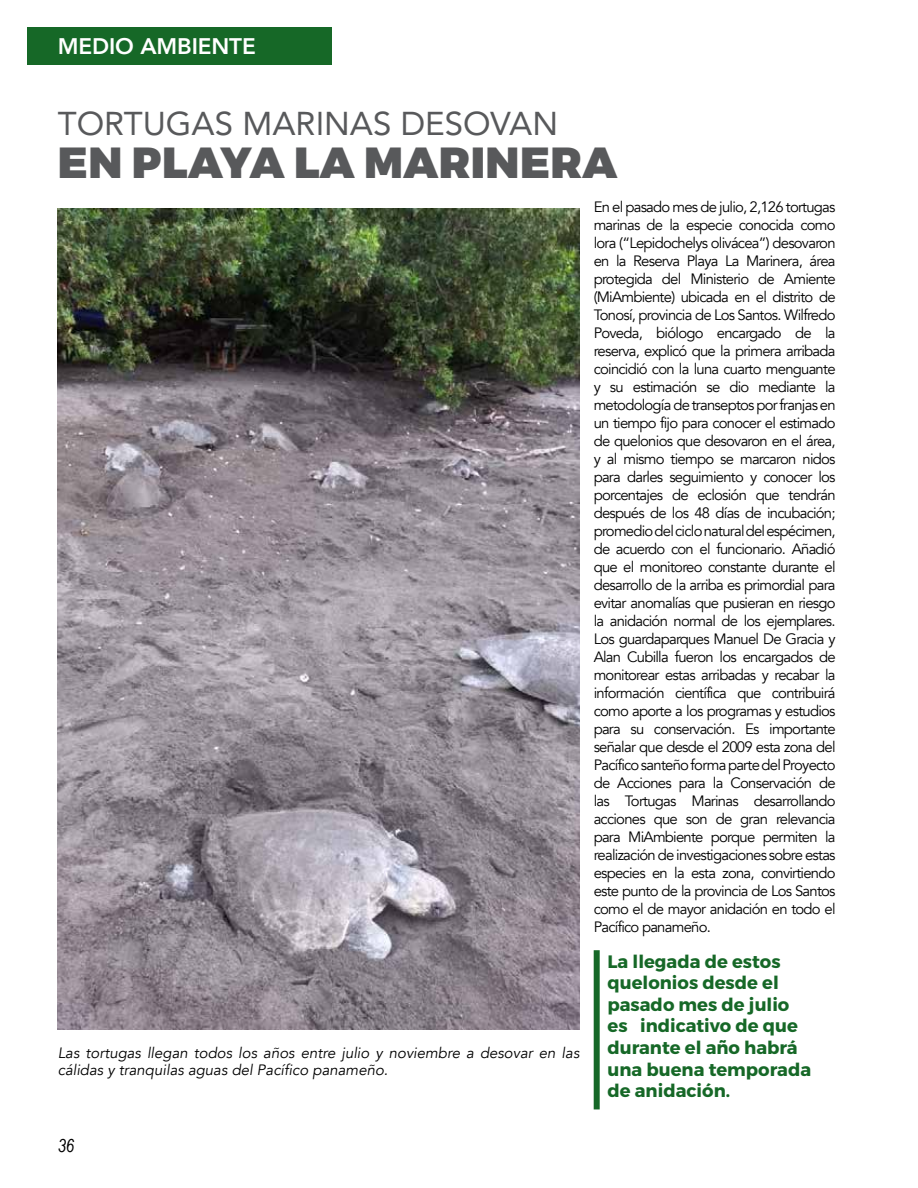
<style>
.page{position:relative;width:918px;height:1188px;background:#fff}
.page>*{position:absolute;margin:0;border:0;box-sizing:border-box;transform-origin:0 0}
.t1{font:900 43.5px "Montserrat";letter-spacing:.01em;color:#58595b}
.t2{font:33px "Avenir";color:#58595b}
.t3{font:800 22.5px "Avenir";letter-spacing:-.005em;color:#fff}
.t4{font:700 18px/21.6px "Montserrat";color:#166827}
.t5{font:italic 18px "Arial Narrow";color:#000}
.t6{font:15px/18px "Avenir";letter-spacing:-.05em;color:#000;text-align:justify}
.t7{font:italic 15px/16.5px "Avenir";color:#000}
</style>
<div class="page">
<div style="left:27px;top:27px;width:305px;height:38px;background:#166827"></div>
<div style="left:594px;top:950px;width:6px;height:159px;background:#166827"></div>
<img style="left:58px;top:209px;width:521px;height:821px">
<h3 class="t3" style="left:58px;top:29px;width:200px">MEDIO AMBIENTE</h3>
<h2 class="t2" style="left:58px;top:97px;width:502px">TORTUGAS MARINAS DESOVAN</h2>
<h1 class="t1" style="left:58px;top:136px;width:561px">EN PLAYA LA MARINERA</h1>
<p class="t7" style="left:58px;top:1045px;width:523px">Las tortugas llegan todos los años entre julio y noviembre a desovar en las cálidas y tranquilas aguas del Pacífico panameño.</p>
<p class="t6" style="left:594px;top:198px;width:243px">En el pasado mes de julio, 2,126 tortugas marinas de la especie conocida como lora (“Lepidochelys olivácea”) desovaron en la Reserva Playa La Marinera, área protegida del Ministerio de Amiente (MiAmbiente) ubicada en el distrito de Tonosí, provincia de Los Santos. Wilfredo Poveda, biólogo encargado de la reserva, explicó que la primera arribada coincidió con la luna cuarto menguante y su estimación se dio mediante la metodología de transeptos por franjas en un tiempo fijo para conocer el estimado de quelonios que desovaron en el área, y al mismo tiempo se marcaron nidos para darles seguimiento y conocer los porcentajes de eclosión que tendrán después de los 48 días de incubación; promedio del ciclo natural del espécimen, de acuerdo con el funcionario. Añadió que el monitoreo constante durante el desarrollo de la arriba es primordial para evitar anomalías que pusieran en riesgo la anidación normal de los ejemplares.<br>Los guardaparques Manuel De Gracia y Alan Cubilla fueron los encargados de monitorear estas arribadas y recabar la información científica que contribuirá como aporte a los programas y estudios para su conservación. Es importante señalar que desde el 2009 esta zona del Pacífico santeño forma parte del Proyecto de Acciones para la Conservación de las Tortugas Marinas desarrollando acciones que son de gran relevancia para MiAmbiente porque permiten la realización de investigaciones sobre estas especies en la esta zona, convirtiendo este punto de la provincia de Los Santos como el de mayor anidación en todo el Pacífico panameño.</p>
<p class="t4" style="left:608px;top:951px;width:205px">La llegada de estos quelonios desde el pasado mes de julio es indicativo de que durante el año habrá una buena temporada de anidación.</p>
<p class="t5" style="left:58px;top:1133px;width:18px">36</p>
</div>
